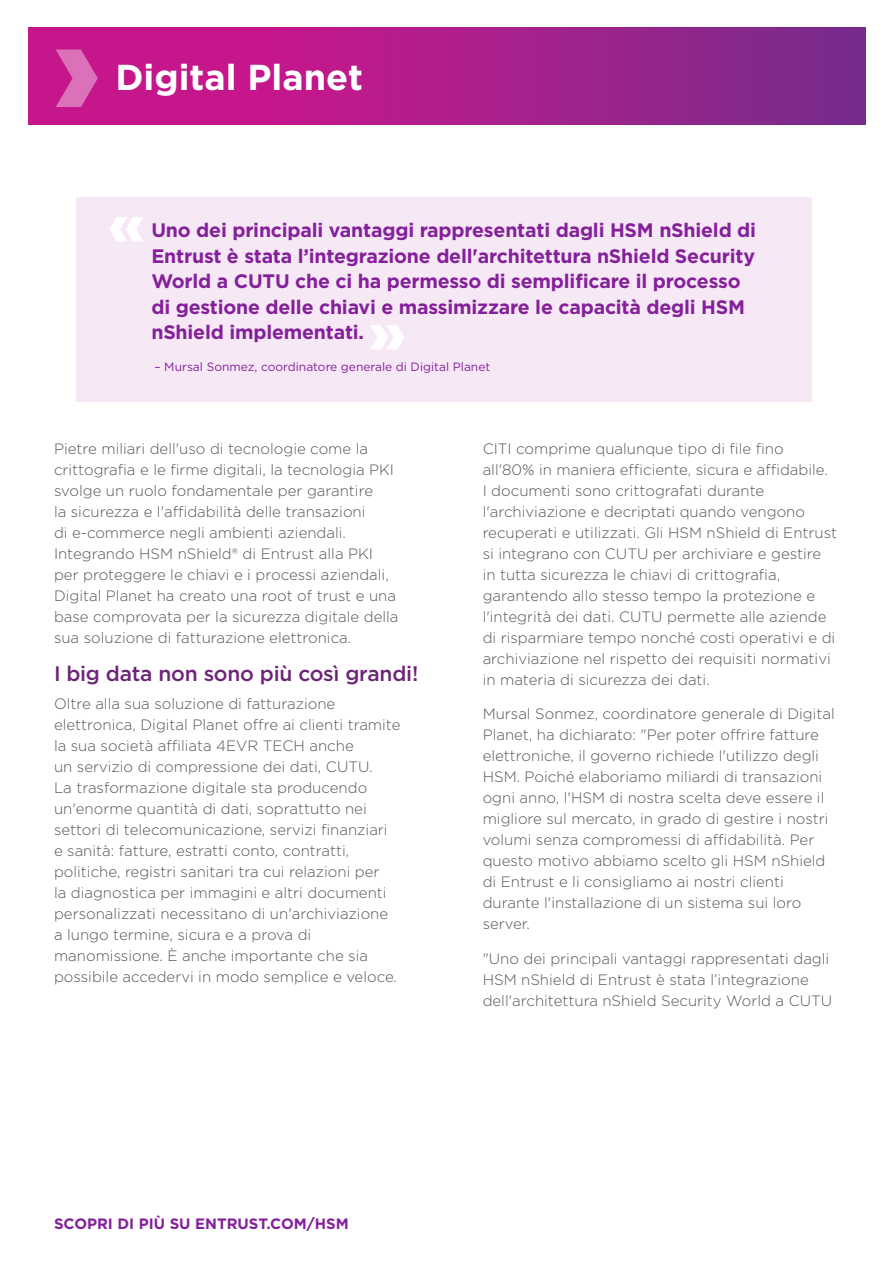
<style>
.page{position:relative;width:893px;height:1263px;background:#fff}
.page>*{position:absolute;margin:0;border:0;box-sizing:border-box;transform-origin:0 0}
.t1{font:700 36px "Gotham";color:#fff}
.t2{font:500 21px "Gotham";letter-spacing:-.01em;color:#6c2476}
.t3{font:700 19.5px/25.5px "Gotham";letter-spacing:-.01em;color:#85209b}
.t4{font:300 15px/21px "Gotham";color:#54555a}
.t5{font:700 15px "Gotham";color:#85209b}
.t6{font:12px "Gotham";color:#85209b}
</style>
<div class="page">
<div style="left:77px;top:198px;width:735px;height:204px;background:#f6e9f5"></div>
<svg style="left:371px;top:325px;width:33px;height:24px"></svg>
<svg style="left:110px;top:217px;width:33px;height:24px"></svg>
<svg style="left:29px;top:27px;width:837px;height:98px"></svg>
<svg style="left:56px;top:50px;width:42px;height:57px"></svg>
<h1 class="t1" style="left:115px;top:54px;width:249px">Digital Planet</h1>
<p class="t3" style="left:151px;top:218px;width:606px">Uno dei principali vantaggi rappresentati dagli HSM nShield di Entrust è stata l’integrazione dell'architettura nShield Security World a CUTU che ci ha permesso di semplificare il processo di gestione delle chiavi e massimizzare le capacità degli HSM nShield implementati.</p>
<p class="t6" style="left:154px;top:359px;width:337px">– Mursal Sonmez, coordinatore generale di Digital Planet</p>
<p class="t4" style="left:54px;top:437px;width:346px">Pietre miliari dell'uso di tecnologie come la crittografia e le firme digitali, la tecnologia PKI svolge un ruolo fondamentale per garantire<br>la sicurezza e l'affidabilità delle transazioni<br>di e-commerce negli ambienti aziendali.<br>Integrando HSM nShield® di Entrust alla PKI per proteggere le chiavi e i processi aziendali, Digital Planet ha creato una root of trust e una base comprovata per la sicurezza digitale della sua soluzione di fatturazione elettronica.</p>
<h2 class="t2" style="left:54px;top:660px;width:366px">I big data non sono più così grandi!</h2>
<p class="t4" style="left:54px;top:693px;width:348px">Oltre alla sua soluzione di fatturazione elettronica, Digital Planet offre ai clienti tramite la sua società affiliata 4EVR TECH anche<br>un servizio di compressione dei dati, CUTU.<br>La trasformazione digitale sta producendo un'enorme quantità di dati, soprattutto nei settori di telecomunicazione, servizi finanziari<br>e sanità: fatture, estratti conto, contratti, politiche, registri sanitari tra cui relazioni per<br>la diagnostica per immagini e altri documenti personalizzati necessitano di un'archiviazione a lungo termine, sicura e a prova di manomissione. È anche importante che sia possibile accedervi in modo semplice e veloce.</p>
<p class="t4" style="left:483px;top:437px;width:356px">CITI comprime qualunque tipo di file fino all'80% in maniera efficiente, sicura e affidabile.<br>I documenti sono crittografati durante l'archiviazione e decriptati quando vengono recuperati e utilizzati. Gli HSM nShield di Entrust si integrano con CUTU per archiviare e gestire in tutta sicurezza le chiavi di crittografia, garantendo allo stesso tempo la protezione e l'integrità dei dati. CUTU permette alle aziende di risparmiare tempo nonché costi operativi e di archiviazione nel rispetto dei requisiti normativi in materia di sicurezza dei dati.</p>
<p class="t4" style="left:483px;top:703px;width:354px">Mursal Sonmez, coordinatore generale di Digital Planet, ha dichiarato: "Per poter offrire fatture elettroniche, il governo richiede l'utilizzo degli HSM. Poiché elaboriamo miliardi di transazioni ogni anno, l'HSM di nostra scelta deve essere il migliore sul mercato, in grado di gestire i nostri volumi senza compromessi di affidabilità. Per questo motivo abbiamo scelto gli HSM nShield di Entrust e li consigliamo ai nostri clienti durante l'installazione di un sistema sui loro server.</p>
<p class="t4" style="left:483px;top:947px;width:351px">"Uno dei principali vantaggi rappresentati dagli<br>HSM nShield di Entrust è stata l’integrazione dell'architettura nShield Security World a CUTU</p>
<p class="t5" style="left:54px;top:1214px;width:296px">SCOPRI DI PIÙ SU ENTRUST.COM/HSM</p>
</div>
